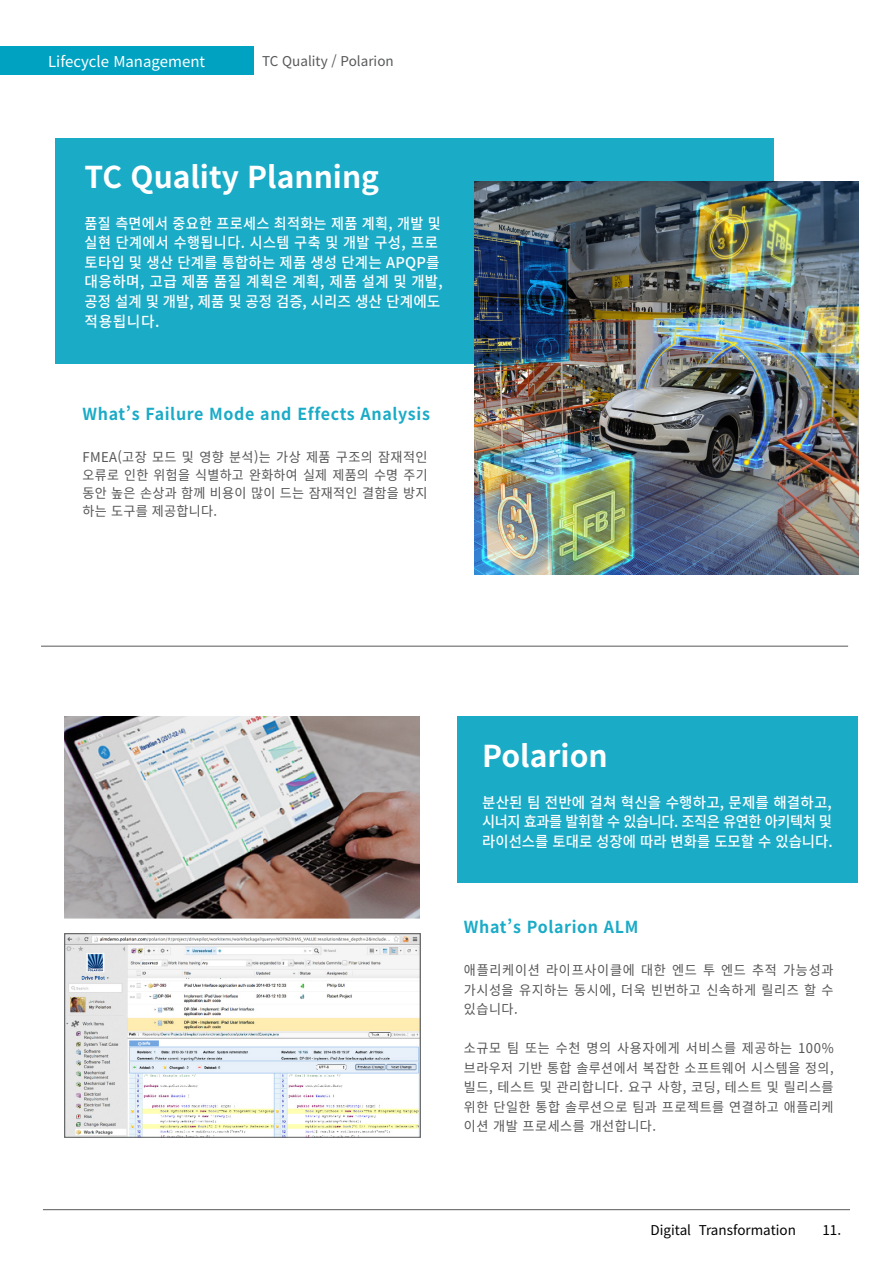
<style>
.page{position:relative;width:893px;height:1263px;background:#fff}
.page>*{position:absolute;margin:0;border:0;box-sizing:border-box;transform-origin:0 0}
.t1{font:700 30px "Noto Sans KR";color:#fff}
.t2{font:700 16.5px "Noto Sans KR";letter-spacing:.04em;color:#1aabc7}
.t3{font:500 15px/19.6px "Noto Sans KR";letter-spacing:.01em;color:#fff;scale:.94 1}
.t4{font:500 15px "Noto Sans KR";letter-spacing:-.03em;color:#fff;scale:.95 1}
.t5{font:500 15px "Noto Sans KR";letter-spacing:.01em;color:#fff}
.t6{font:500 15px "Noto Sans KR";letter-spacing:.01em;color:#fff;scale:.96 1}
.t7{font:15px "Noto Sans KR";color:#fff}
.t8{font:13.5px/19.5px "Noto Sans KR";letter-spacing:.04em;color:#585657;text-align:justify}
.t9{font:13.5px "Noto Sans CJ Kkr";color:#000}
.t10{font:13.5px "Noto Sans KR";color:#57585a}
</style>
<div class="page">
<hr style="left:43px;top:1209px;width:807px;height:1px;background:#57585a">
<div style="left:458px;top:716px;width:400px;height:166px;background:#1aabc7"></div>
<div style="left:55px;top:138px;width:718px;height:225px;background:#1aabc7"></div>
<hr style="left:41px;top:646px;width:807px;height:1px;background:#57585a">
<img style="left:474px;top:181px;width:384px;height:394px">
<img style="left:65px;top:716px;width:355px;height:203px">
<img style="left:67px;top:935px;width:351px;height:200px">
<div style="left:65px;top:933px;width:355px;height:204px;border:1px solid #57585a"></div>
<div style="left:0;top:47px;width:253px;height:28px;background:#00a2c1"></div>
<p class="t7" style="left:48px;top:53px;width:159px">Lifecycle Management</p>
<p class="t10" style="left:262px;top:54px;width:133px">TC Quality / Polarion</p>
<p class="t1" style="left:85px;top:160px;width:296px">TC Quality Planning</p>
<p class="t3" style="left:85px;top:214px;width:383px">품질 측면에서 중요한 프로세스 최적화는 제품 계획, 개발 및 실현 단계에서 수행됩니다. 시스템 구축 및 개발 구성, 프로 토타입 및 생산 단계를 통합하는 제품 생성 단계는 APQP를 대응하며, 고급 제품 품질 계획은 계획, 제품 설계 및 개발, 공정 설계 및 개발, 제품 및 공정 검증, 시리즈 생산 단계에도 적용됩니다.</p>
<p class="t2" style="left:82px;top:405px;width:349px">What’s Failure Mode and Effects Analysis</p>
<p class="t8" style="left:82px;top:448px;width:347px;line-height:18px">FMEA(고장 모드 및 영향 분석)는 가상 제품 구조의 잠재적인 오류로 인한 위험을 식별하고 완화하여 실제 제품의 수명 주기 동안 높은 손상과 함께 비용이 많이 드는 잠재적인 결함을 방지 하는 도구를 제공합니다.</p>
<p class="t1" style="left:482px;top:739px;width:127px">Polarion</p>
<p class="t5" style="left:482px;top:794px;width:351px">분산된 팀 전반에 걸쳐 혁신을 수행하고, 문제를 해결하고,</p>
<p class="t4" style="left:482px;top:813px;width:370px">시너지 효과를 발휘할 수 있습니다. 조직은 유연한 아키텍처 및</p>
<p class="t6" style="left:482px;top:833px;width:367px">라이선스를 토대로 성장에 따라 변화를 도모할 수 있습니다.</p>
<p class="t2" style="left:464px;top:918px;width:176px">What’s Polarion ALM</p>
<p class="t8" style="left:464px;top:961px;width:371px">애플리케이션 라이프사이클에 대한 엔드 투 엔드 추적 가능성과 가시성을 유지하는 동시에, 더욱 빈번하고 신속하게 릴리즈 할 수 있습니다.</p>
<p class="t8" style="left:464px;top:1039px;width:371px">소규모 팀 또는 수천 명의 사용자에게 서비스를 제공하는 100% 브라우저 기반 통합 솔루션에서 복잡한 소프트웨어 시스템을 정의, 빌드, 테스트 및 관리합니다. 요구 사항, 코딩, 테스트 및 릴리스를 위한 단일한 통합 솔루션으로 팀과 프로젝트를 연결하고 애플리케 이션 개발 프로세스를 개선합니다.</p>
<p class="t9" style="left:651px;top:1222px;width:147px">Digital Transformation</p>
<p class="t9" style="left:822px;top:1222px;width:20px">11.</p>
</div>
